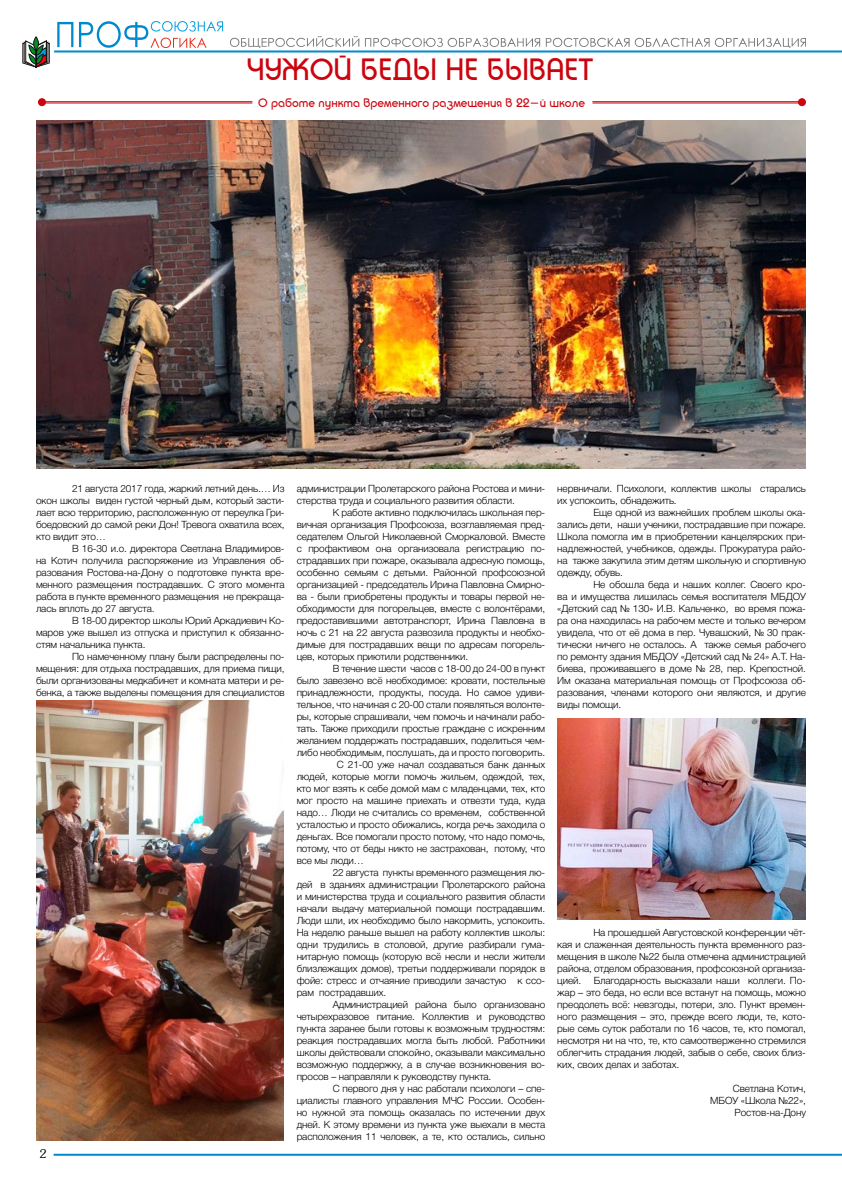
<style>
.page{position:relative;width:842px;height:1191px;background:#fff}
.page>*{position:absolute;margin:0;border:0;box-sizing:border-box;transform-origin:0 0}
.t1{font:30px "Taurus";color:#cc040e}
.t2{font:12px "Taurus";color:#cc040e}
.t3{font:12px "AG Souvenir Cyr Roman";color:#000}
.t4{font:300 10px/12px "Helvetica Neue Cyr";letter-spacing:-.01em;color:#000;text-align:justify}
</style>
<div class="page">
<svg style="left:23px;top:36px;width:27px;height:31px"></svg>
<hr style="left:55px;top:50px;width:786px;height:2px;background:#008acd">
<hr style="left:55px;top:1153px;width:786px;height:2px;background:#008acd">
<svg style="left:230px;top:36px;width:399px;height:12px"></svg>
<svg style="left:635px;top:38px;width:171px;height:10px"></svg>
<svg style="left:57px;top:21px;width:166px;height:27px"></svg>
<hr style="left:42px;top:101px;width:210px;height:1px;background:#cc040e">
<hr style="left:42px;top:103px;width:210px;height:1px;background:#cc040e">
<div style="left:38px;top:98px;width:8px;height:8px;background:#cc040e;border-radius:50%"></div>
<hr style="left:593px;top:101px;width:209px;height:1px;background:#cc040e">
<hr style="left:593px;top:103px;width:209px;height:1px;background:#cc040e">
<div style="left:798px;top:98px;width:8px;height:8px;background:#cc040e;border-radius:50%"></div>
<img style="left:36px;top:120px;width:770px;height:348px">
<img style="left:36px;top:700px;width:247px;height:440px">
<img style="left:557px;top:718px;width:249px;height:202px">
<h1 class="t1" style="left:246px;top:53px;width:349px">ЧУЖОЙ БЕДЫ НЕ БЫВАЕТ</h1>
<p class="t2" style="left:258px;top:96px;width:329px">О работе пункта временного размещения в 22-й школе</p>
<p class="t4" style="left:36px;top:483px;width:250px;text-indent:36px">21 августа 2017 года, жаркий летний день.… Из окон школы виден густой черный дым, который засти&shy;лает всю территорию, расположенную от переулка Гри&shy;боедовский до самой реки Дон! Тревога охватила всех, кто видит это…</p>
<p class="t4" style="left:36px;top:543px;width:250px;text-indent:36px">В 16-30 и.о. директора Светлана Владимиров&shy;на Котич получила распоряжение из Управления об&shy;разования Ростова-на-Дону о подготовке пункта вре&shy;менного размещения пострадавших. С этого момента работа в пункте временного размещения не прекраща&shy;лась вплоть до 27 августа.</p>
<p class="t4" style="left:36px;top:615px;width:250px;text-indent:36px">В 18-00 директор школы Юрий Аркадиевич Ко&shy;маров уже вышел из отпуска и приступил к обязанно&shy;стям начальника пункта.</p>
<p class="t4" style="left:36px;top:651px;width:250px;text-indent:36px">По намеченному плану были распределены по&shy;мещения: для отдыха пострадавших, для приема пищи, были организованы медкабинет и комната матери и ре&shy;бенка, а также выделены помещения для специалистов</p>
<p class="t3" style="left:39px;top:1147px;width:9px">2</p>
<p class="t4" style="left:297px;top:483px;width:250px">администрации Пролетарского района Ростова и мини&shy;стерства труда и социального развития области.</p>
<p class="t4" style="left:297px;top:507px;width:250px;text-indent:36px">К работе активно подключилась школьная пер&shy;вичная организация Профсоюза, возглавляемая пред&shy;седателем Ольгой Николаевной Сморкаловой. Вместе с профактивом она организовала регистрацию по&shy;страдавших при пожаре, оказывала адресную помощь, особенно семьям с детьми. Районной профсоюзной организацией - председатель Ирина Павловна Смирно&shy;ва - были приобретены продукты и товары первой не&shy;обходимости для погорельцев, вместе с волонтёрами, предоставившими автотранспорт, Ирина Павловна в ночь с 21 на 22 августа развозила продукты и необхо&shy;димые для пострадавших вещи по адресам погорель&shy;цев, которых приютили родственники.</p>
<p class="t4" style="left:333px;top:663px;width:214px">В течение шести часов с 18-00 до 24-00 в пункт</p>
<p class="t4" style="left:297px;top:675px;width:250px">было завезено всё необходимое: кровати, постельные</p>
<p class="t4" style="left:297px;top:687px;width:250px">принадлежности, продукты, посуда. Но самое удиви-</p>
<p class="t4" style="left:297px;top:699px;width:250px">тельное, что начиная с 20-00 стали появляться волонте-</p>
<p class="t4" style="left:297px;top:711px;width:250px">ры, которые спрашивали, чем помочь и начинали рабо-</p>
<p class="t4" style="left:297px;top:723px;width:250px">тать. Также приходили простые граждане с искренним</p>
<p class="t4" style="left:297px;top:735px;width:250px">желанием поддержать пострадавших, поделиться чем-</p>
<p class="t4" style="left:297px;top:747px;width:250px">либо необходимым, послушать, да и просто поговорить.</p>
<p class="t4" style="left:337px;top:759px;width:210px">С 21-00 уже начал создаваться банк данных</p>
<p class="t4" style="left:297px;top:771px;width:250px">людей, которые могли помочь жильем, одеждой, тех,</p>
<p class="t4" style="left:297px;top:783px;width:250px">кто мог взять к себе домой мам с младенцами, тех, кто</p>
<p class="t4" style="left:297px;top:795px;width:250px">мог просто на машине приехать и отвезти туда, куда</p>
<p class="t4" style="left:297px;top:807px;width:250px">надо… Люди не считались со временем, собственной</p>
<p class="t4" style="left:297px;top:819px;width:250px">усталостью и просто обижались, когда речь заходила о</p>
<p class="t4" style="left:297px;top:831px;width:250px">деньгах. Все помогали просто потому, что надо помочь,</p>
<p class="t4" style="left:297px;top:843px;width:250px">потому, что от беды никто не застрахован, потому, что</p>
<p class="t4" style="left:297px;top:855px;width:69px">все мы люди…</p>
<p class="t4" style="left:333px;top:867px;width:214px">22 августа пункты временного размещения лю-</p>
<p class="t4" style="left:297px;top:879px;width:250px">дей в зданиях администрации Пролетарского района</p>
<p class="t4" style="left:297px;top:891px;width:250px">и министерства труда и социального развития области</p>
<p class="t4" style="left:297px;top:903px;width:250px">начали выдачу материальной помощи пострадавшим.</p>
<p class="t4" style="left:297px;top:915px;width:250px">Люди шли, их необходимо было накормить, успокоить.</p>
<p class="t4" style="left:297px;top:927px;width:250px">На неделю раньше вышел на работу коллектив школы:</p>
<p class="t4" style="left:297px;top:939px;width:250px">одни трудились в столовой, другие разбирали гума-</p>
<p class="t4" style="left:297px;top:951px;width:250px">нитарную помощь (которую всё несли и несли жители</p>
<p class="t4" style="left:297px;top:963px;width:250px">близлежащих домов), третьи поддерживали порядок в</p>
<p class="t4" style="left:297px;top:975px;width:250px">фойе: стресс и отчаяние приводили зачастую к ссо-</p>
<p class="t4" style="left:297px;top:987px;width:91px">рам пострадавших.</p>
<p class="t4" style="left:333px;top:999px;width:214px">Администрацией района было организовано</p>
<p class="t4" style="left:297px;top:1011px;width:250px">четырехразовое питание. Коллектив и руководство</p>
<p class="t4" style="left:297px;top:1023px;width:250px">пункта заранее были готовы к возможным трудностям:</p>
<p class="t4" style="left:297px;top:1035px;width:250px">реакция пострадавших могла быть любой. Работники</p>
<p class="t4" style="left:297px;top:1047px;width:250px">школы действовали спокойно, оказывали максимально</p>
<p class="t4" style="left:297px;top:1059px;width:250px">возможную поддержку, а в случае возникновения во-</p>
<p class="t4" style="left:297px;top:1071px;width:196px">просов – направляли к руководству пункта.</p>
<p class="t4" style="left:333px;top:1083px;width:214px">С первого дня у нас работали психологи – спе-</p>
<p class="t4" style="left:297px;top:1095px;width:250px">циалисты главного управления МЧС России. Особен-</p>
<p class="t4" style="left:297px;top:1107px;width:250px">но нужной эта помощь оказалась по истечении двух</p>
<p class="t4" style="left:297px;top:1119px;width:250px">дней. К этому времени из пункта уже выехали в места</p>
<p class="t4" style="left:297px;top:1131px;width:250px">расположения 11 человек, а те, кто остались, сильно</p>
<p class="t4" style="left:557px;top:483px;width:250px">нервничали. Психологи, коллектив школы старались их успокоить, обнадежить.</p>
<p class="t4" style="left:557px;top:507px;width:250px;text-indent:36px">Еще одной из важнейших проблем школы ока&shy;зались дети, наши ученики, пострадавшие при пожаре.<br>Школа помогла им в приобретении канцелярских при&shy;надлежностей, учебников, одежды. Прокуратура райо&shy;на также закупила этим детям школьную и спортивную одежду, обувь.</p>
<p class="t4" style="left:557px;top:579px;width:250px;text-indent:36px">Не обошла беда и наших коллег. Своего кро&shy;ва и имущества лишилась семья воспитателя МБДОУ «Детский сад № 130» И.В. Кальченко, во время пожа&shy;ра она находилась на рабочем месте и только вечером увидела, что от её дома в пер. Чувашский, № 30 прак&shy;тически ничего не осталось. А также семья рабочего по ремонту здания МБДОУ «Детский сад № 24» А.Т. На&shy;биева, проживавшего в доме № 28, пер. Крепостной.<br>Им оказана материальная помощь от Профсоюза об&shy;разования, членами которого они являются, и другие виды помощи.</p>
<p class="t4" style="left:557px;top:927px;width:250px;text-indent:36px">На прошедшей Августовской конференции чёт&shy;кая и слаженная деятельность пункта временного раз&shy;мещения в школе №22 была отмечена администрацией района, отделом образования, профсоюзной организа&shy;цией. Благодарность высказали наши коллеги. По&shy;жар – это беда, но если все встанут на помощь, можно преодолеть всё: невзгоды, потери, зло. Пункт времен&shy;ного размещения – это, прежде всего люди, те, кото&shy;рые семь суток работали по 16 часов, те, кто помогал, несмотря ни на что, те, кто самоотверженно стремился облегчить страдания людей, забыв о себе, своих близ&shy;ких, своих делах и заботах.</p>
<p class="t4" style="left:710px;top:1083px;width:97px;text-align:right">Светлана Котич,<br>МБОУ «Школа №22»,<br>Ростов-на-Дону</p>
</div>
